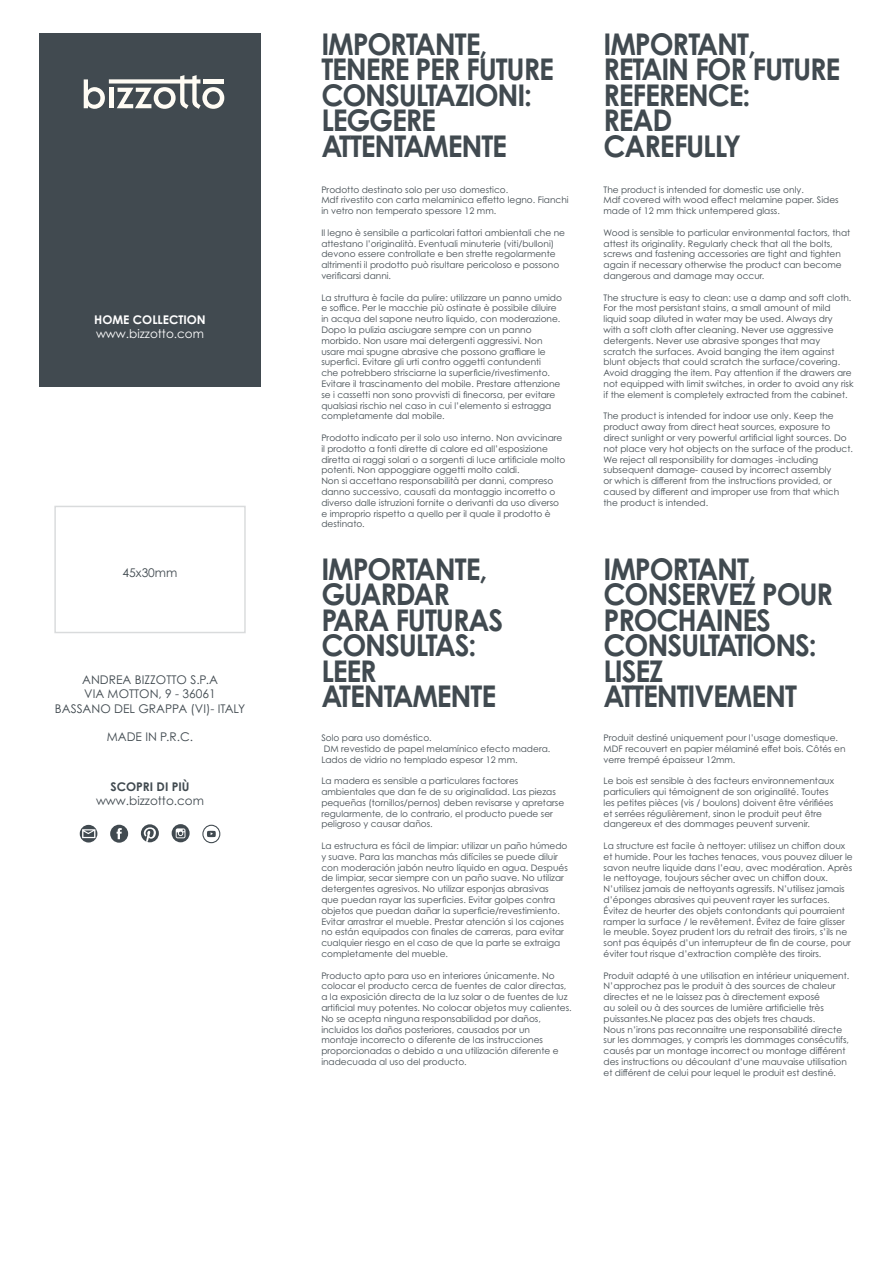
<style>
.page{position:relative;width:893px;height:1263px;background:#fff}
.page>*{position:absolute;margin:0;border:0;box-sizing:border-box;transform-origin:0 0}
.t1{font:700 30px/25.5px "Century Gothic Pro";letter-spacing:-.04em;color:#414a50;scale:.95 1}
.t2{font:12px "Century Gothic Pro";color:#414a50}
.t3{font:12px "Century Gothic Pro";color:#fff}
.t4{font:700 12px "Century Gothic Pro";color:#fff}
.t5{font:700 12px "Century Gothic Pro";color:#414a50}
.t6{font:9px/10.8px "Century Gothic Pro";color:#414a50}
</style>
<div class="page">
<div style="left:39px;top:34px;width:222px;height:353px;background:#414a50"></div>
<svg style="left:84px;top:75px;width:140px;height:34px"></svg>
<div style="left:203px;top:79px;width:21px;height:5px;background:#fffcf4"></div>
<svg style="left:80px;top:825px;width:17px;height:17px"></svg>
<svg style="left:110px;top:825px;width:18px;height:18px"></svg>
<svg style="left:141px;top:824px;width:18px;height:18px"></svg>
<svg style="left:172px;top:824px;width:18px;height:18px"></svg>
<svg style="left:202px;top:825px;width:18px;height:18px"></svg>
<p class="t4" style="left:94px;top:312px;width:113px">HOME COLLECTION</p>
<p class="t3" style="left:96px;top:327px;width:110px">www.bizzotto.com</p>
<p class="t2" style="left:123px;top:565px;width:56px">45x30mm</p>
<p class="t2" style="left:82px;top:672px;width:137px">ANDREA BIZZOTTO S.P.A</p>
<p class="t2" style="left:84px;top:687px;width:133px">VIA MOTTON, 9 - 36061</p>
<p class="t2" style="left:55px;top:701px;width:192px">BASSANO DEL GRAPPA (VI)- ITALY</p>
<p class="t2" style="left:107px;top:730px;width:88px">MADE IN P.R.C.</p>
<p class="t5" style="left:111px;top:779px;width:80px">SCOPRI DI PIÙ</p>
<p class="t2" style="left:96px;top:793px;width:110px">www.bizzotto.com</p>
<p class="t1" style="left:321px;top:30px;width:176px">IMPORTANTE,</p>
<p class="t1" style="left:321px;top:56px;width:246px">TENERE PER FUTURE<br>CONSULTAZIONI:<br>LEGGERE</p>
<p class="t1" style="left:321px;top:132px;width:197px">ATTENTAMENTE</p>
<p class="t6" style="left:321px;top:184px;width:249px">Prodotto destinato solo per uso domestico.<br>Mdf rivestito con carta melaminica effetto legno. Fianchi in vetro non temperato spessore 12 mm.</p>
<p class="t6" style="left:321px;top:227px;width:245px">Il legno è sensibile a particolari fattori ambientali che ne attestano l’originalità. Eventuali minuterie (viti/bulloni) devono essere controllate e ben strette regolarmente altrimenti il prodotto può risultare pericoloso e possono verificarsi danni.</p>
<p class="t6" style="left:321px;top:292px;width:242px">La struttura è facile da pulire: utilizzare un panno umido e soffice. Per le macchie più ostinate è possibile diluire in acqua del sapone neutro liquido, con moderazione.<br>Dopo la pulizia asciugare sempre con un panno morbido. Non usare mai detergenti aggressivi. Non usare mai spugne abrasive che possono graffiare le superfici. Evitare gli urti contro oggetti contundenti<br>che potrebbero strisciarne la superficie/rivestimento.<br>Evitare il trascinamento del mobile. Prestare attenzione se i cassetti non sono provvisti di finecorsa, per evitare qualsiasi rischio nel caso in cui l’elemento si estragga completamente dal mobile.</p>
<p class="t6" style="left:321px;top:432px;width:246px">Prodotto indicato per il solo uso interno. Non avvicinare il prodotto a fonti dirette di calore ed all’esposizione diretta ai raggi solari o a sorgenti di luce artificiale molto potenti. Non appoggiare oggetti molto caldi.<br>Non si accettano responsabilità per danni, compreso danno successivo, causati da montaggio incorretto o diverso dalle istruzioni fornite o derivanti da uso diverso e improprio rispetto a quello per il quale il prodotto è destinato.</p>
<p class="t1" style="left:321px;top:556px;width:176px">IMPORTANTE,<br>GUARDAR</p>
<p class="t1" style="left:321px;top:607px;width:193px">PARA FUTURAS<br>CONSULTAS:</p>
<p class="t1" style="left:321px;top:658px;width:60px">LEER</p>
<p class="t1" style="left:321px;top:683px;width:186px">ATENTAMENTE</p>
<p class="t6" style="left:321px;top:732px;width:231px">Solo para uso doméstico.<br>DM revestido de papel melamínico efecto madera.<br>Lados de vidrio no templado espesor 12 mm.</p>
<p class="t6" style="left:321px;top:775px;width:244px">La madera es sensible a particulares factores ambientales que dan fe de su originalidad. Las piezas pequeñas (tornillos/pernos) deben revisarse y apretarse regularmente, de lo contrario, el producto puede ser peligroso y causar daños.</p>
<p class="t6" style="left:321px;top:840px;width:248px">La estructura es fácil de limpiar: utilizar un paño húmedo y suave. Para las manchas más difíciles se puede diluir con moderación jabón neutro líquido en agua. Después de limpiar, secar siempre con un paño suave. No utilizar detergentes agresivos. No utilizar esponjas abrasivas que puedan rayar las superficies. Evitar golpes contra objetos que puedan dañar la superficie/revestimiento.<br>Evitar arrastrar el mueble. Prestar atención si los cajones no están equipados con finales de carreras, para evitar cualquier riesgo en el caso de que la parte se extraiga completamente del mueble.</p>
<p class="t6" style="left:321px;top:970px;width:252px">Producto apto para uso en interiores únicamente. No colocar el producto cerca de fuentes de calor directas, a la exposición directa de la luz solar o de fuentes de luz artificial muy potentes. No colocar objetos muy calientes.<br>No se acepta ninguna responsabilidad por daños, incluidos los daños posteriores, causados por un<br>montaje incorrecto o diferente de las instrucciones proporcionadas o debido a una utilización diferente e inadecuada al uso del producto.</p>
<p class="t1" style="left:603px;top:30px;width:162px">IMPORTANT,</p>
<p class="t1" style="left:603px;top:56px;width:251px">RETAIN FOR FUTURE</p>
<p class="t1" style="left:603px;top:81px;width:156px">REFERENCE:</p>
<p class="t1" style="left:603px;top:107px;width:74px">READ</p>
<p class="t1" style="left:603px;top:132px;width:146px">CAREFULLY</p>
<p class="t6" style="left:603px;top:184px;width:237px">The product is intended for domestic use only.<br>Mdf covered with wood effect melamine paper. Sides made of 12 mm thick untempered glass.</p>
<p class="t6" style="left:603px;top:227px;width:248px">Wood is sensible to particular environmental factors, that attest its originality. Regularly check that all the bolts, screws and fastening accessories are tight and tighten again if necessary otherwise the product can become dangerous and damage may occur.</p>
<p class="t6" style="left:603px;top:292px;width:252px">The structure is easy to clean: use a damp and soft cloth.<br>For the most persistant stains, a small amount of mild liquid soap diluted in water may be used. Always dry<br>with a soft cloth after cleaning. Never use aggressive detergents. Never use abrasive sponges that may scratch the surfaces. Avoid banging the item against blunt objects that could scratch the surface/covering.<br>Avoid dragging the item. Pay attention if the drawers are not equipped with limit switches, in order to avoid any risk if the element is completely extracted from the cabinet.</p>
<p class="t6" style="left:603px;top:411px;width:251px">The product is intended for indoor use only. Keep the product away from direct heat sources, exposure to direct sunlight or very powerful artificial light sources. Do not place very hot objects on the surface of the product.<br>We reject all responsibility for damages -including subsequent damage- caused by incorrect assembly<br>or which is different from the instructions provided, or caused by different and improper use from that which the product is intended.</p>
<p class="t1" style="left:603px;top:556px;width:162px">IMPORTANT,</p>
<p class="t1" style="left:603px;top:581px;width:243px">CONSERVEZ POUR<br>PROCHAINES</p>
<p class="t1" style="left:603px;top:632px;width:226px">CONSULTATIONS:<br>LISEZ</p>
<p class="t1" style="left:603px;top:683px;width:205px">ATTENTIVEMENT</p>
<p class="t6" style="left:603px;top:732px;width:244px">Produit destiné uniquement pour l’usage domestique.<br>MDF recouvert en papier mélaminé effet bois. Côtés en verre trempé épaisseur 12mm.</p>
<p class="t6" style="left:603px;top:775px;width:232px">Le bois est sensible à des facteurs environnementaux particuliers qui témoignent de son originalité. Toutes les petites pièces (vis / boulons) doivent être vérifiées et serrées régulièrement, sinon le produit peut être dangereux et des dommages peuvent survenir.</p>
<p class="t6" style="left:603px;top:840px;width:251px">La structure est facile à nettoyer: utilisez un chiffon doux et humide. Pour les taches tenaces, vous pouvez diluer le savon neutre liquide dans l’eau, avec modération. Après le nettoyage, toujours sécher avec un chiffon doux.<br>N’utilisez jamais de nettoyants agressifs. N’utilisez jamais d’éponges abrasives qui peuvent rayer les surfaces.<br>Évitez de heurter des objets contondants qui pourraient ramper la surface / le revêtement. Évitez de faire glisser le meuble. Soyez prudent lors du retrait des tiroirs, s’ils ne sont pas équipés d’un interrupteur de fin de course, pour éviter tout risque d’extraction complète des tiroirs.</p>
<p class="t6" style="left:603px;top:970px;width:247px">Produit adapté à une utilisation en intérieur uniquement.<br>N’approchez pas le produit à des sources de chaleur directes et ne le laissez pas à directement exposé<br>au soleil ou à des sources de lumière artificielle très puissantes.Ne placez pas des objets tres chauds.<br>Nous n’irons pas reconnaitre une responsabilité directe sur les dommages, y compris les dommages consécutifs, causés par un montage incorrect ou montage différent des instructions ou découlant d’une mauvaise utilisation et différent de celui pour lequel le produit est destiné.</p>
</div>
